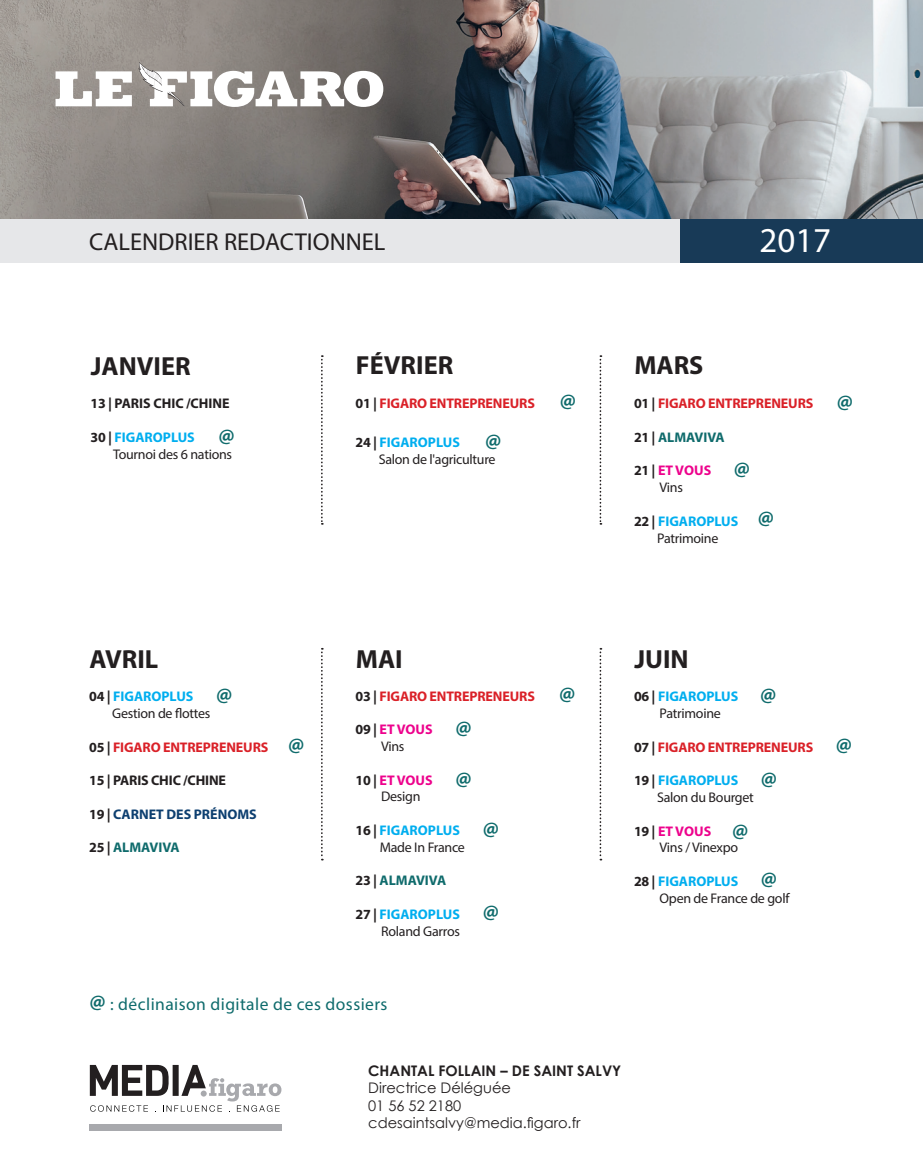
<style>
.page{position:relative;width:923px;height:1171px;background:#fff}
.page>*{position:absolute;margin:0;border:0;box-sizing:border-box;transform-origin:0 0}
.t1{font:35px "Myriad Hebrew";color:#fff}
.t2{font:700 26.25px "Myriad Pro";color:#231f20}
.t3{font:24.5px "Myriad Hebrew";color:#231f20}
.t4{font:700 21px "Myriad Pro";color:#0f6b6c}
.t5{font:17.5px "Myriad Pro";letter-spacing:.025em;color:#0f6b6c}
.t6{font:14.53px/17.5px "Century Gothic";color:#231f20}
.t7{font:700 14.53px "Century Gothic";color:#231f20}
.t8{font:14px/16.8px "Myriad Pro";letter-spacing:-.02em;color:#231f20}
.t9{font:700 14px "Myriad Pro";letter-spacing:-.01em;color:#da2128}
.t10{font:700 14px/16.8px "Myriad Pro";color:#00aeef;text-align:center}
.t11{font:700 14px/16.8px "Myriad Pro";color:#ed028c;text-align:center}
.t12{font:700 14px "Myriad Pro";letter-spacing:-.01em;color:#231f20}
.t13{font:700 14px "Myriad Pro";color:#0f6b6c}
.t14{font:700 14px "Myriad Pro";color:#0d3f70}
.s1{font-weight:700}
.s2{font-weight:700;color:#00aeef}
.s3{color:#231f20}
.s4{font-weight:400;color:#231f20}
.s5{font-weight:700;font-size:21px}
.s6{font-weight:700;color:#ed028c}
</style>
<div class="page">
<svg style="left:90px;top:1065px;width:191px;height:46px"></svg>
<div style="left:89px;top:1124px;width:193px;height:7px;background:#a8a9ad"></div>
<img style="left:0;top:0;width:923px;height:219px">
<div style="left:0;top:219px;width:681px;height:44px;background:#e6e7e9"></div>
<div style="left:681px;top:219px;width:242px;height:44px;background:#183a57"></div>
<svg style="left:321px;top:355px;width:2px;height:170px"></svg>
<svg style="left:321px;top:648px;width:2px;height:212px"></svg>
<svg style="left:599px;top:355px;width:2px;height:170px"></svg>
<svg style="left:599px;top:648px;width:2px;height:212px"></svg>
<svg style="left:56px;top:71px;width:76px;height:35px"></svg>
<svg style="left:138px;top:62px;width:245px;height:45px"></svg>
<h3 class="t3" style="left:89px;top:228px;width:298px">CALENDRIER REDACTIONNEL</h3>
<h1 class="t1" style="left:759px;top:221px;width:73px">2017</h1>
<h2 class="t2" style="left:91px;top:349px;width:101px">JANVIER</h2>
<p class="t12" style="left:91px;top:395px;width:141px">13 | PARIS CHIC /CHINE</p>
<p class="t8" style="left:113px;top:429px;width:121px;text-indent:-22px"><span class="s1">30 |</span> <span class="s2">FIGAROPLUS<br></span>Tournoi des 6 nations</p>
<h3 class="t4" style="left:218px;top:423px;width:18px">@</h3>
<h2 class="t2" style="left:356px;top:348px;width:99px">FÉVRIER</h2>
<p class="t9" style="left:356px;top:394px;width:181px"><span class="s3">01 |</span> FIGARO ENTREPRENEURS</p>
<p class="t8" style="left:379px;top:434px;width:118px;text-indent:-23px"><span class="s1">24 |</span> <span class="s2">FIGAROPLUS<br></span>Salon de l'agriculture</p>
<h3 class="t4" style="left:485px;top:428px;width:18px">@</h3>
<h2 class="t2" style="left:634px;top:348px;width:71px">MARS</h2>
<p class="t9" style="left:634px;top:394px;width:181px"><span class="s3">01 |</span> FIGARO ENTREPRENEURS</p>
<p class="t13" style="left:634px;top:428px;width:92px"><span class="s3">21 |</span> ALMAVIVA</p>
<p class="t11" style="left:634px;top:462px;width:79px"><span class="s3">21 |</span> ET VOUS<br><span class="s4">Vins</span></p>
<p class="t10" style="left:634px;top:512px;width:106px"><span class="s3">22 |</span> FIGAROPLUS<br><span class="s4">Patrimoine</span></p>
<h3 class="t4" style="left:560px;top:388px;width:18px">@</h3>
<h3 class="t4" style="left:836px;top:389px;width:18px">@</h3>
<h3 class="t4" style="left:734px;top:456px;width:18px">@</h3>
<h3 class="t4" style="left:758px;top:506px;width:18px">@</h3>
<h2 class="t2" style="left:89px;top:642px;width:70px">AVRIL</h2>
<p class="t8" style="left:112px;top:688px;width:100px;text-indent:-23px"><span class="s1">04 |</span> <span class="s2">FIGAROPLUS<br></span>Gestion de flottes</p>
<p class="t9" style="left:89px;top:738px;width:181px"><span class="s3">05 |</span> FIGARO ENTREPRENEURS</p>
<p class="t12" style="left:89px;top:771px;width:138px">15 | PARIS CHIC /CHINE</p>
<p class="t14" style="left:89px;top:805px;width:169px"><span class="s3">19 |</span> CARNET DES PRÉNOMS</p>
<p class="t13" style="left:89px;top:838px;width:92px"><span class="s3">25 |</span> ALMAVIVA</p>
<h3 class="t4" style="left:216px;top:682px;width:18px">@</h3>
<h3 class="t4" style="left:288px;top:732px;width:18px">@</h3>
<h2 class="t2" style="left:356px;top:642px;width:48px">MAI</h2>
<p class="t9" style="left:356px;top:687px;width:181px"><span class="s3">03 |</span> FIGARO ENTREPRENEURS</p>
<p class="t11" style="left:356px;top:720px;width:79px"><span class="s3">09 |</span> ET VOUS<br><span class="s4">Vins</span></p>
<p class="t11" style="left:381px;top:771px;width:53px;text-align:left;text-indent:-25px"><span class="s3">10 |</span> ET VOUS<br><span class="s4">Design</span></p>
<p class="t8" style="left:380px;top:821px;width:87px;text-indent:-24px"><span class="s1">16 |</span> <span class="s2">FIGAROPLUS<br></span>Made In France</p>
<p class="t13" style="left:356px;top:871px;width:92px"><span class="s3">23 |</span> ALMAVIVA</p>
<p class="t8" style="left:356px;top:905px;width:106px;text-align:right"><span class="s1">27 |</span> <span class="s2">FIGAROPLUS<br></span>Roland Garros</p>
<h3 class="t4" style="left:455px;top:716px;width:18px">@</h3>
<h3 class="t4" style="left:455px;top:766px;width:18px">@</h3>
<h3 class="t4" style="left:483px;top:816px;width:18px">@</h3>
<h3 class="t4" style="left:483px;top:899px;width:18px">@</h3>
<p class="t5" style="left:89px;top:993px;width:300px"><span class="s5">@</span> : déclinaison digitale de ces dossiers</p>
<h2 class="t2" style="left:634px;top:642px;width:56px">JUIN</h2>
<p class="t10" style="left:634px;top:687px;width:106px"><span class="s3">06 |</span> FIGAROPLUS<br><span class="s4">Patrimoine</span></p>
<p class="t9" style="left:634px;top:738px;width:181px"><span class="s3">07 |</span> FIGARO ENTREPRENEURS</p>
<p class="t8" style="left:657px;top:772px;width:98px;text-indent:-23px"><span class="s1">19 |</span> <span class="s2">FIGAROPLUS<br></span>Salon du Bourget</p>
<p class="t8" style="left:659px;top:822px;width:80px;text-indent:-25px"><span class="s1">19 |</span> <span class="s6">ET VOUS<br></span>Vins / Vinexpo</p>
<p class="t8" style="left:659px;top:873px;width:131px;text-indent:-25px"><span class="s1">28 |</span> <span class="s2">FIGAROPLUS<br></span>Open de France de golf</p>
<h3 class="t4" style="left:559px;top:681px;width:18px">@</h3>
<h3 class="t4" style="left:760px;top:682px;width:18px">@</h3>
<h3 class="t4" style="left:760px;top:766px;width:18px">@</h3>
<h3 class="t4" style="left:732px;top:818px;width:18px">@</h3>
<h3 class="t4" style="left:760px;top:866px;width:18px">@</h3>
<h3 class="t4" style="left:835px;top:732px;width:18px">@</h3>
<p class="t7" style="left:368px;top:1059px;width:255px">CHANTAL FOLLAIN – DE SAINT SALVY</p>
<p class="t6" style="left:368px;top:1079px;width:214px">Directrice Déléguée<br>01 56 52 2180 cdesaintsalvy@media.figaro.fr</p>
</div>
